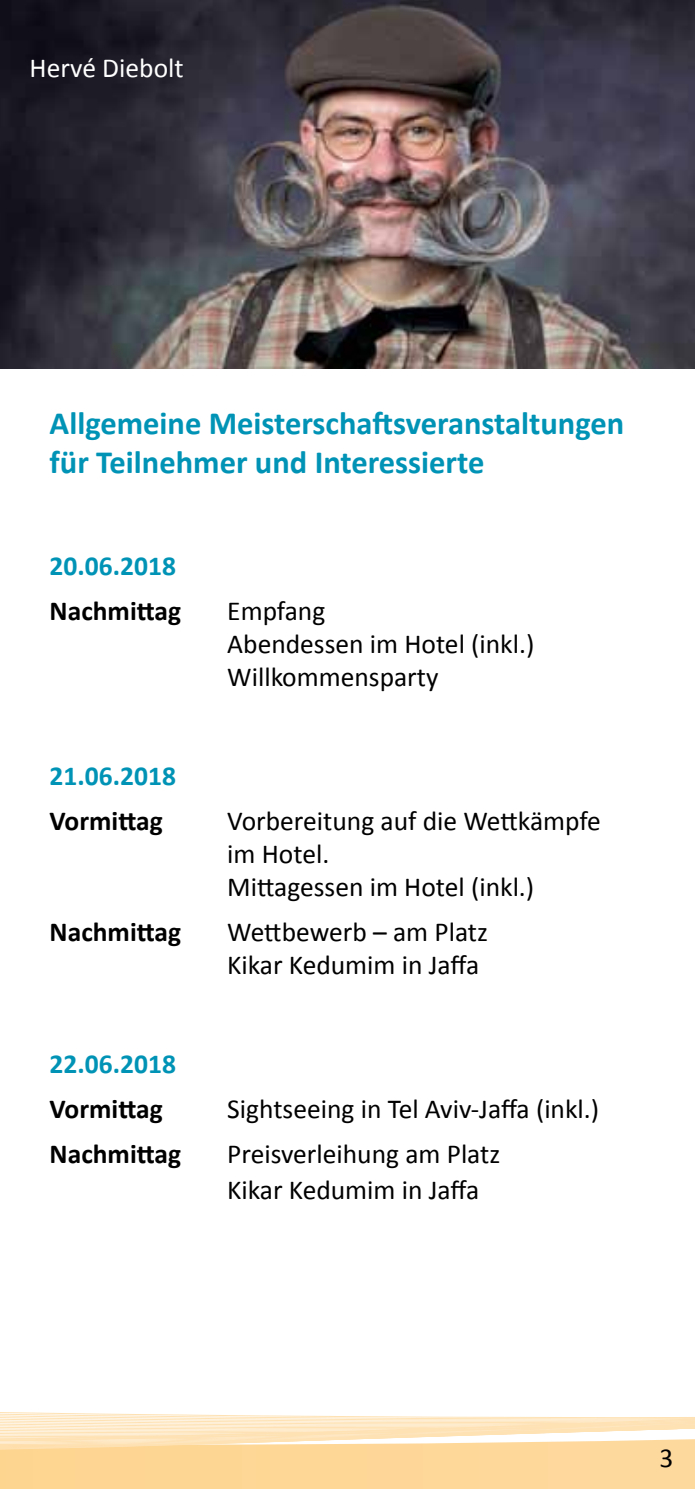
<style>
.page{position:relative;width:695px;height:1489px;background:#fff}
.page>*{position:absolute;margin:0;border:0;box-sizing:border-box;transform-origin:0 0}
.t1{font:700 32.5px/39px "Calibri";color:#0093b6}
.t2{font:27.5px/33px "Calibri";color:#000}
.t3{font:700 27.5px "Calibri";color:#000}
.t4{font:700 27.5px "Calibri";color:#0093b6}
.t5{font:27.5px "Calibri";color:#fff}
</style>
<div class="page">
<div style="left:0;top:1467px;width:694px;height:21px;background:#fed797"></div>
<div style="left:0;top:1448px;width:694px;height:19px;background:#fed797"></div>
<svg style="left:0;top:1412px;width:694px;height:36px"></svg>
<img style="left:0;top:0;width:694px;height:369px">
<p class="t5" style="left:30px;top:51px;width:156px">Hervé Diebolt</p>
<p class="t1" style="left:50px;top:402px;width:576px">Allgemeine Meisterschaftsveranstaltungen für Teilnehmer und Interessierte</p>
<p class="t4" style="left:50px;top:549px;width:128px">20.06.2018</p>
<p class="t3" style="left:50px;top:594px;width:133px">Nachmittag</p>
<p class="t2" style="left:227px;top:593px;width:308px">Empfang<br>Abendessen im Hotel (inkl.)<br>Willkommensparty</p>
<p class="t4" style="left:50px;top:759px;width:128px">21.06.2018</p>
<p class="t3" style="left:50px;top:804px;width:115px">Vormittag</p>
<p class="t2" style="left:227px;top:803px;width:375px">Vorbereitung auf die Wettkämpfe im Hotel.<br>Mittagessen im Hotel (inkl.)</p>
<p class="t3" style="left:50px;top:915px;width:133px">Nachmittag</p>
<p class="t2" style="left:227px;top:914px;width:262px">Wettbewerb – am Platz<br>Kikar Kedumim in Jaffa</p>
<p class="t4" style="left:50px;top:1047px;width:128px">22.06.2018</p>
<p class="t3" style="left:50px;top:1092px;width:115px">Vormittag</p>
<p class="t2" style="left:227px;top:1091px;width:373px">Sightseeing in Tel Aviv-Jaffa (inkl.)</p>
<p class="t3" style="left:50px;top:1137px;width:133px">Nachmittag</p>
<p class="t2" style="left:227px;top:1134px;width:274px;line-height:36px">Preisverleihung am Platz<br>Kikar Kedumim in Jaffa</p>
<p class="t2" style="left:659px;top:1439px;width:15px">3</p>
</div>
